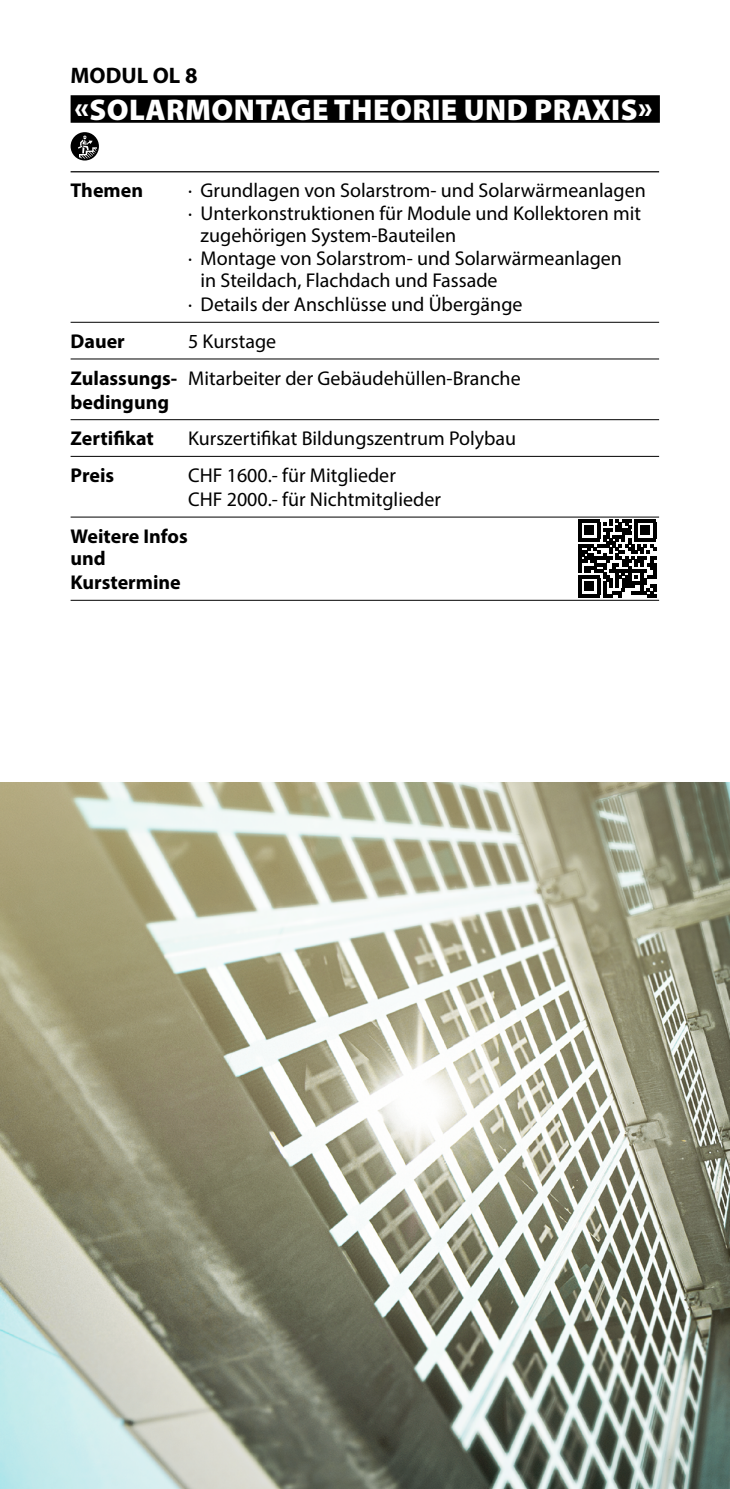
<style>
.page{position:relative;width:730px;height:1489px;background:#fff}
.page>*{position:absolute;margin:0;border:0;box-sizing:border-box;transform-origin:0 0}
.t1{font:900 30px "Myriad Pro";letter-spacing:.015em;color:#fff}
.t2{font:700 22.5px "Myriad Pro";color:#000}
.t3{font:20px/36.8px "Myriad Pro";color:#000}
.t4{font:700 20px/23.2px "Myriad Pro";color:#000}
.s1{font-weight:700}
</style>
<div class="page">
<div style="left:71px;top:95px;width:589px;height:28px;background:#000"></div>
<hr style="left:71px;top:171px;width:588px;height:1px;background:#000">
<hr style="left:71px;top:322px;width:588px;height:1px;background:#000">
<hr style="left:71px;top:358px;width:588px;height:1px;background:#000">
<hr style="left:71px;top:419px;width:588px;height:1px;background:#000">
<hr style="left:71px;top:456px;width:588px;height:1px;background:#000">
<hr style="left:71px;top:516px;width:588px;height:1px;background:#000">
<hr style="left:71px;top:600px;width:588px;height:1px;background:#000">
<div style="left:71px;top:132px;width:28px;height:28px;background:#000;border-radius:50%"></div>
<svg style="left:78px;top:135px;width:19px;height:24px"></svg>
<svg style="left:578px;top:519px;width:78px;height:78px"></svg>
<hr style="left:578px;top:594px;width:22px;height:3px;background:#000">
<div style="left:584px;top:581px;width:10px;height:10px;background:#000"></div>
<img style="left:1px;top:783px;width:729px;height:705px">
<p class="t2" style="left:71px;top:60px;width:128px">MODUL OL 8</p>
<h1 class="t1" style="left:74px;top:90px;width:580px">«SOLARMONTAGE THEORIE UND PRAXIS»</h1>
<p class="t4" style="left:71px;top:178px;width:74px">Themen</p>
<p class="t3" style="left:188px;top:172px;width:459px">· Grundlagen von Solarstrom- und Solarwärmeanlagen</p>
<p class="t3" style="left:188px;top:194px;width:454px">· Unterkonstruktionen für Module und Kollektoren mit</p>
<p class="t3" style="left:201px;top:217px;width:257px">zugehörigen System-Bauteilen</p>
<p class="t3" style="left:188px;top:239px;width:435px">· Montage von Solarstrom- und Solarwärmeanlagen</p>
<p class="t3" style="left:201px;top:262px;width:299px">in Steildach, Flachdach und Fassade</p>
<p class="t3" style="left:188px;top:286px;width:336px">· Details der Anschlüsse und Übergänge</p>
<p class="t4" style="left:71px;top:329px;width:56px">Dauer</p>
<p class="t3" style="left:71px;top:322px;width:452px;text-indent:118px">5 Kurstage<br><span class="s1">Zulassungs-</span> Mitarbeiter der Gebäudehüllen-Branche</p>
<p class="t4" style="left:71px;top:383px;width:100px;line-height:36.8px">bedingung<br>Zertifikat</p>
<p class="t3" style="left:188px;top:420px;width:330px">Kurszertifikat Bildungszentrum Polybau</p>
<p class="t4" style="left:71px;top:463px;width:45px">Preis</p>
<p class="t3" style="left:188px;top:463px;width:254px;line-height:24px">CHF 1600.- für Mitglieder<br>CHF 2000.- für Nichtmitglieder</p>
<p class="t4" style="left:71px;top:523px;width:119px">Weitere Infos und<br>Kurstermine</p>
</div>
